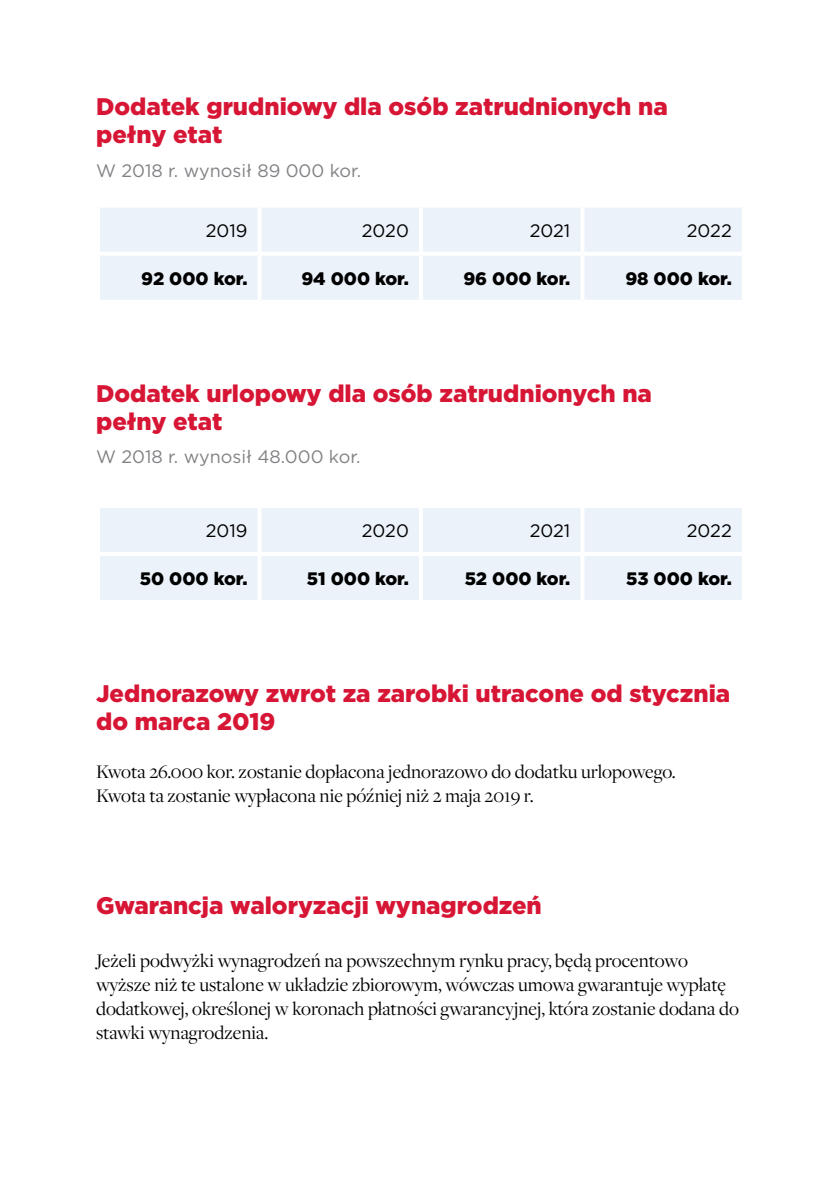
<style>
.page{position:relative;width:840px;height:1191px;background:#fff}
.page>*{position:absolute;margin:0;border:0;box-sizing:border-box;transform-origin:0 0}
.t1{font:900 24px/28px "Gotham";color:#d71635}
.t2{font:20px/24px "Freight Disp Pro";color:#000}
.t3{font:900 18px "Gotham";color:#000}
.t4{font:18px "Gotham";color:#808285}
.t5{font:18px "Gotham";color:#000}
</style>
<div class="page">
<div style="left:100px;top:208px;width:641px;height:92px;background:#ecf2fa"></div>
<hr style="left:257px;top:256px;width:4px;height:44px;background:#fff">
<hr style="left:419px;top:256px;width:4px;height:44px;background:#fff">
<hr style="left:580px;top:256px;width:4px;height:44px;background:#fff">
<svg style="left:741px;top:256px;width:1px;height:44px"></svg>
<hr style="left:257px;top:208px;width:4px;height:44px;background:#fff">
<hr style="left:419px;top:208px;width:4px;height:44px;background:#fff">
<hr style="left:580px;top:208px;width:4px;height:44px;background:#fff">
<svg style="left:741px;top:208px;width:1px;height:44px"></svg>
<hr style="left:96px;top:252px;width:163px;height:4px;background:#fff">
<hr style="left:259px;top:252px;width:162px;height:4px;background:#fff">
<hr style="left:421px;top:252px;width:161px;height:4px;background:#fff">
<hr style="left:582px;top:252px;width:163px;height:4px;background:#fff">
<div style="left:100px;top:508px;width:641px;height:92px;background:#ecf2fa"></div>
<hr style="left:257px;top:556px;width:4px;height:44px;background:#fff">
<hr style="left:419px;top:556px;width:4px;height:44px;background:#fff">
<hr style="left:580px;top:556px;width:4px;height:44px;background:#fff">
<svg style="left:741px;top:556px;width:1px;height:44px"></svg>
<hr style="left:257px;top:508px;width:4px;height:44px;background:#fff">
<hr style="left:419px;top:508px;width:4px;height:44px;background:#fff">
<hr style="left:580px;top:508px;width:4px;height:44px;background:#fff">
<svg style="left:741px;top:508px;width:1px;height:44px"></svg>
<hr style="left:96px;top:552px;width:163px;height:4px;background:#fff">
<hr style="left:259px;top:552px;width:162px;height:4px;background:#fff">
<hr style="left:421px;top:552px;width:161px;height:4px;background:#fff">
<hr style="left:582px;top:552px;width:163px;height:4px;background:#fff">
<p class="t1" style="left:96px;top:92px;width:573px">Dodatek grudniowy dla osób zatrudnionych na pełny etat</p>
<p class="t4" style="left:96px;top:159px;width:266px">W 2018 r. wynosił 89 000 kor.</p>
<p class="t5" style="left:206px;top:219px;width:43px">2019</p>
<p class="t5" style="left:361px;top:219px;width:49px">2020</p>
<p class="t5" style="left:529px;top:219px;width:42px">2021</p>
<p class="t5" style="left:686px;top:219px;width:47px">2022</p>
<p class="t3" style="left:141px;top:266px;width:108px">92 000 kor.</p>
<p class="t3" style="left:301px;top:266px;width:109px">94 000 kor.</p>
<p class="t3" style="left:463px;top:266px;width:108px">96 000 kor.</p>
<p class="t3" style="left:625px;top:266px;width:108px">98 000 kor.</p>
<p class="t1" style="left:96px;top:379px;width:557px">Dodatek urlopowy dla osób zatrudnionych na pełny etat</p>
<p class="t4" style="left:96px;top:445px;width:266px">W 2018 r. wynosił 48.000 kor.</p>
<p class="t5" style="left:206px;top:519px;width:43px">2019</p>
<p class="t5" style="left:361px;top:519px;width:49px">2020</p>
<p class="t5" style="left:529px;top:519px;width:42px">2021</p>
<p class="t5" style="left:686px;top:519px;width:47px">2022</p>
<p class="t3" style="left:140px;top:566px;width:109px">50 000 kor.</p>
<p class="t3" style="left:306px;top:566px;width:104px">51 000 kor.</p>
<p class="t3" style="left:464px;top:566px;width:107px">52 000 kor.</p>
<p class="t3" style="left:625px;top:566px;width:107px">53 000 kor.</p>
<p class="t1" style="left:96px;top:679px;width:635px">Jednorazowy zwrot za zarobki utracone od stycznia do marca 2019</p>
<p class="t2" style="left:96px;top:759px;width:581px">Kwota 26.000 kor. zostanie dopłacona jednorazowo do dodatku urlopowego.<br>Kwota ta zostanie wypłacona nie później niż 2 maja 2019 r.</p>
<p class="t1" style="left:96px;top:891px;width:447px">Gwarancja waloryzacji wynagrodzeń</p>
<p class="t2" style="left:96px;top:947px;width:644px">Jeżeli podwyżki wynagrodzeń na powszechnym rynku pracy, będą procentowo wyższe niż te ustalone w układzie zbiorowym, wówczas umowa gwarantuje wypłatę dodatkowej, określonej w koronach płatności gwarancyjnej, która zostanie dodana do stawki wynagrodzenia.</p>
</div>
